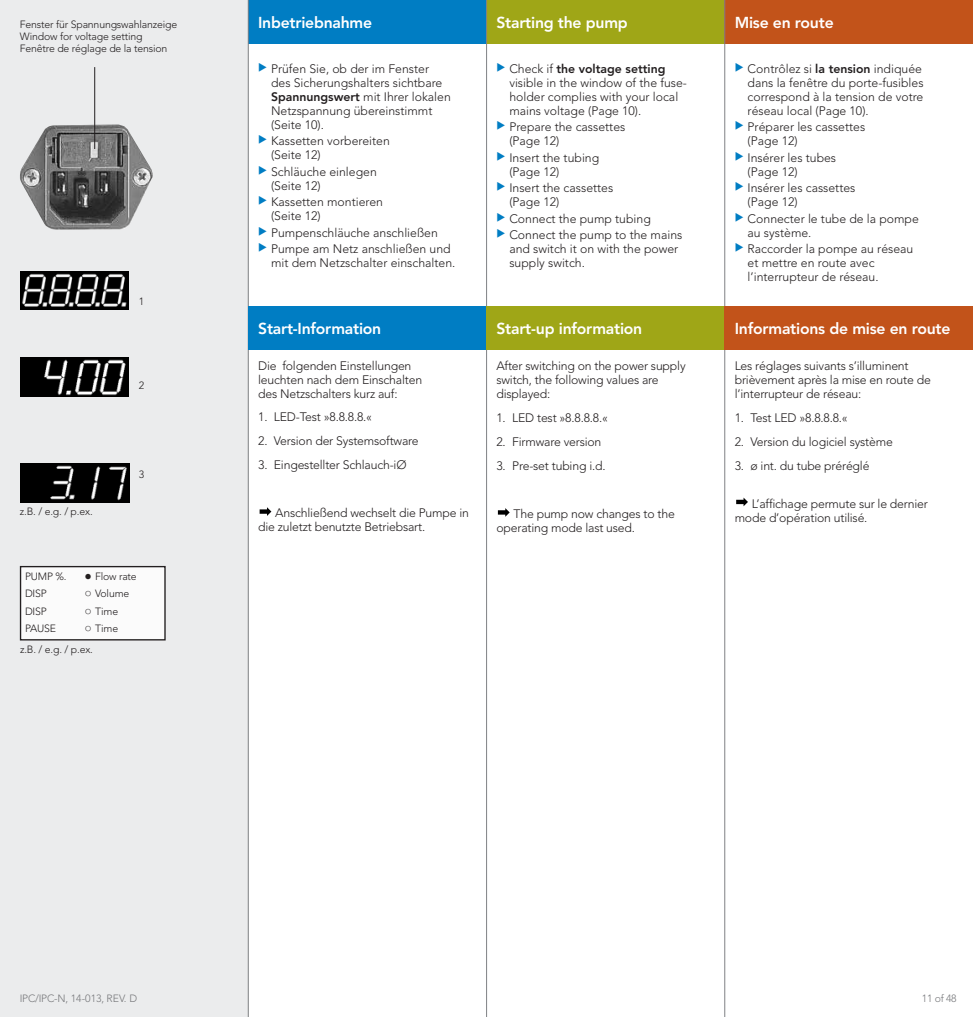
<style>
.page{position:relative;width:973px;height:1017px;background:#fff}
.page>*{position:absolute;margin:0;border:0;box-sizing:border-box;transform-origin:0 0}
.t1{font:800 15.75px "Avenir";letter-spacing:-.015em;color:#fff}
.t2{font:300 12.25px/14px "Avenir";color:#231f20}
.t3{font:300 10.5px/12.2px "Avenir";letter-spacing:-.015em;color:#231f20}
.t4{font:300 10.5px "Avenir";color:#77787b}
.t5{font:300 10.5px "Avenir";letter-spacing:-.025em;color:#77787b}
.s1{font-family:"Times New Roman";font-weight:400;font-size:12.25px}
.s2{font-weight:800}
</style>
<div class="page">
<div style="left:0;top:0;width:248px;height:1017px;background:#ebeced"></div>
<div style="left:248px;top:0;width:238px;height:43px;background:#007dc3"></div>
<div style="left:486px;top:0;width:238px;height:43px;background:#9fa617"></div>
<hr style="left:0;top:0;width:1px;height:43px;background:#c2531a">
<div style="left:724px;top:0;width:248px;height:43px;background:#c2531a"></div>
<hr style="left:486px;top:0;width:1px;height:1017px;background:#808285">
<hr style="left:724px;top:0;width:1px;height:1017px;background:#808285">
<hr style="left:248px;top:0;width:1px;height:1017px;background:#808285">
<svg style="left:259px;top:507px;width:12px;height:9px"></svg>
<svg style="left:498px;top:508px;width:11px;height:9px"></svg>
<img style="left:20px;top:271px;width:109px;height:39px">
<img style="left:20px;top:358px;width:109px;height:38px">
<img style="left:20px;top:463px;width:109px;height:39px">
<svg style="left:736px;top:498px;width:11px;height:8px"></svg>
<img style="left:20px;top:124px;width:133px;height:106px">
<hr style="left:94px;top:67px;width:1px;height:82px;background:#231f20">
<div style="left:21px;top:567px;width:144px;height:73px;background:#fbfbfb"></div>
<div style="left:20px;top:566px;width:146px;height:74px;border:1px solid #231f20"></div>
<div style="left:248px;top:306px;width:238px;height:43px;background:#007dc3"></div>
<div style="left:486px;top:306px;width:238px;height:43px;background:#9fa617"></div>
<div style="left:724px;top:306px;width:248px;height:43px;background:#c2531a"></div>
<p class="t3" style="left:20px;top:18px;width:159px">Fenster für Spannungswahlanzeige<br>Window for voltage setting<br>Fenêtre de réglage de la tension</p>
<p class="t3" style="left:139px;top:295px;width:7px">1</p>
<p class="t3" style="left:139px;top:380px;width:7px">2</p>
<p class="t3" style="left:20px;top:505px;width:74px">z.B. / e.g. / p.ex.</p>
<p class="t3" style="left:139px;top:468px;width:7px">3</p>
<p class="t3" style="left:25px;top:570px;width:43px">PUMP %.</p>
<p class="t3" style="left:84px;top:570px;width:54px"><span class="s1">●</span> Flow rate</p>
<p class="t3" style="left:25px;top:587px;width:23px">DISP</p>
<p class="t3" style="left:84px;top:587px;width:46px"><span class="s1">○</span> Volume</p>
<p class="t3" style="left:25px;top:605px;width:23px">DISP</p>
<p class="t3" style="left:84px;top:605px;width:35px"><span class="s1">○</span> Time</p>
<p class="t3" style="left:25px;top:622px;width:33px">PAUSE</p>
<p class="t3" style="left:84px;top:622px;width:35px"><span class="s1">○</span> Time</p>
<p class="t3" style="left:20px;top:643px;width:74px">z.B. / e.g. / p.ex.</p>
<p class="t1" style="left:258px;top:13px;width:115px">Inbetriebnahme</p>
<p class="t1" style="left:496px;top:13px;width:133px">Starting the pump</p>
<p class="t1" style="left:734px;top:13px;width:100px">Mise en route</p>
<p class="t2" style="left:271px;top:61px;width:181px">Prüfen Sie, ob der im Fenster des Sicherungshalters sichtbare<br><span class="s2">Spannungswert</span> mit Ihrer lokalen<br>Netzspannung übereinstimmt (Seite 10).</p>
<p class="t2" style="left:271px;top:134px;width:120px">Kassetten vorbereiten (Seite 12)</p>
<p class="t2" style="left:271px;top:164px;width:107px">Schläuche einlegen (Seite 12)</p>
<p class="t2" style="left:271px;top:195px;width:113px">Kassetten montieren (Seite 12)</p>
<p class="t2" style="left:271px;top:224px;width:181px;line-height:16.4px">Pumpenschläuche anschließen<br>Pumpe am Netz anschließen und</p>
<p class="t2" style="left:271px;top:256px;width:186px">mit dem Netzschalter einschalten.</p>
<p class="t2" style="left:509px;top:61px;width:179px">Check if <span class="s2">the voltage setting </span>visible in the window of the fuse&shy;holder complies with your local mains voltage (Page 10).</p>
<p class="t2" style="left:509px;top:120px;width:117px">Prepare the cassettes (Page 12)</p>
<p class="t2" style="left:509px;top:150px;width:91px">Insert the tubing (Page 12)</p>
<p class="t2" style="left:509px;top:181px;width:105px">Insert the cassettes (Page 12)</p>
<p class="t2" style="left:509px;top:210px;width:174px;line-height:16.4px">Connect the pump tubing<br>Connect the pump to the mains</p>
<p class="t2" style="left:509px;top:242px;width:170px">and switch it on with the power supply switch.</p>
<p class="t2" style="left:747px;top:61px;width:177px">Contrôlez si <span class="s2">la tension</span> indiquée dans la fenêtre du porte-fusibles correspond à la tension de votre réseau local (Page 10).</p>
<p class="t2" style="left:747px;top:120px;width:119px">Préparer les cassettes (Page 12)</p>
<p class="t2" style="left:747px;top:150px;width:90px">Insérer les tubes (Page 12)</p>
<p class="t2" style="left:747px;top:181px;width:109px">Insérer les cassettes (Page 12)</p>
<p class="t2" style="left:747px;top:211px;width:173px">Connecter le tube de la pompe au système.</p>
<p class="t2" style="left:747px;top:242px;width:167px">Raccorder la pompe au réseau et mettre en route avec l’interrupteur de réseau.</p>
<p class="t1" style="left:258px;top:319px;width:125px">Start-Information</p>
<p class="t1" style="left:496px;top:319px;width:147px">Start-up information</p>
<p class="t1" style="left:734px;top:319px;width:217px">Informations de mise en route</p>
<p class="t2" style="left:258px;top:358px;width:165px">Die folgenden Einstellungen leuchten nach dem Einschalten des Netzschalters kurz auf:</p>
<p class="t2" style="left:258px;top:410px;width:115px">1. LED-Test »8.8.8.8.«</p>
<p class="t2" style="left:258px;top:434px;width:162px">2. Version der Systemsoftware</p>
<p class="t2" style="left:258px;top:458px;width:150px">3. Eingestellter Schlauch-iØ</p>
<p class="t2" style="left:258px;top:506px;width:212px;text-indent:17px">Anschließend wechselt die Pumpe in die zuletzt benutzte Betriebsart.</p>
<p class="t2" style="left:496px;top:359px;width:191px">After switching on the power supply switch, the following values are displayed:</p>
<p class="t2" style="left:496px;top:411px;width:113px">1. LED test »8.8.8.8.«</p>
<p class="t2" style="left:496px;top:435px;width:106px">2. Firmware version</p>
<p class="t2" style="left:496px;top:459px;width:111px">3. Pre-set tubing i.d.</p>
<p class="t2" style="left:496px;top:507px;width:180px;text-indent:17px">The pump now changes to the operating mode last used.</p>
<p class="t2" style="left:734px;top:359px;width:198px">Les réglages suivants s’illuminent brièvement après la mise en route de l’interrupteur de réseau:</p>
<p class="t2" style="left:734px;top:410px;width:115px">1. Test LED »8.8.8.8.«</p>
<p class="t2" style="left:734px;top:434px;width:160px">2. Version du logiciel système</p>
<p class="t2" style="left:734px;top:458px;width:136px">3. ø int. du tube préréglé</p>
<p class="t2" style="left:734px;top:496px;width:195px;text-indent:17px">L’affichage permute sur le dernier mode d’opération utilisé.</p>
<p class="t4" style="left:20px;top:993px;width:119px">IPC/IPC-N, 14-013, REV. D</p>
<p class="t5" style="left:921px;top:993px;width:36px">11 of 48</p>
</div>
